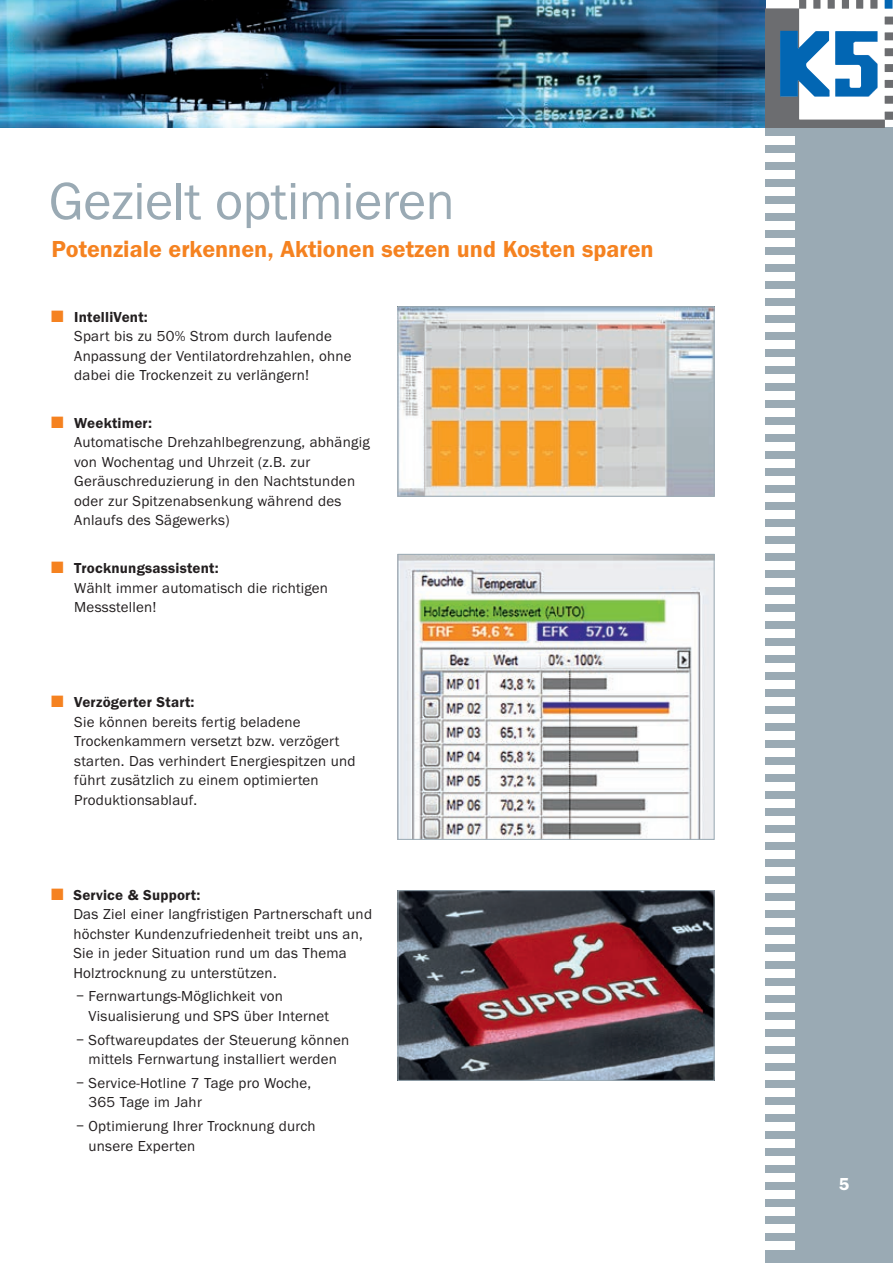
<style>
.page{position:relative;width:893px;height:1263px;background:#fff}
.page>*{position:absolute;margin:0;border:0;box-sizing:border-box;transform-origin:0 0}
.t1{font:54px "Franklin Gothic CEEF";letter-spacing:-.01em;color:#9aaab4}
.t2{font:600 24px "Franklin Gothic CEEF";color:#f58220}
.t3{font:600 18px "Franklin Gothic CEEF";color:#fff}
.t4{font:15px/19.5px "Franklin Gothic CEEF";letter-spacing:.015em;color:#231f20}
.s1{color:#f58220}
.s2{font-weight:600}
</style>
<div class="page">
<div style="left:765px;top:128px;width:128px;height:1135px;background:#9aaab4"></div>
<div style="left:765px;top:136px;width:30px;height:9px;background:#fff"></div>
<div style="left:765px;top:153px;width:30px;height:9px;background:#fff"></div>
<div style="left:765px;top:170px;width:30px;height:9px;background:#fff"></div>
<div style="left:765px;top:187px;width:30px;height:9px;background:#fff"></div>
<div style="left:765px;top:204px;width:30px;height:9px;background:#fff"></div>
<div style="left:765px;top:221px;width:30px;height:9px;background:#fff"></div>
<div style="left:765px;top:238px;width:30px;height:9px;background:#fff"></div>
<div style="left:765px;top:255px;width:30px;height:9px;background:#fff"></div>
<div style="left:765px;top:272px;width:30px;height:9px;background:#fff"></div>
<div style="left:765px;top:289px;width:30px;height:9px;background:#fff"></div>
<div style="left:765px;top:306px;width:30px;height:9px;background:#fff"></div>
<div style="left:765px;top:323px;width:30px;height:9px;background:#fff"></div>
<div style="left:765px;top:340px;width:30px;height:9px;background:#fff"></div>
<div style="left:765px;top:357px;width:30px;height:9px;background:#fff"></div>
<div style="left:765px;top:374px;width:30px;height:9px;background:#fff"></div>
<div style="left:765px;top:391px;width:30px;height:9px;background:#fff"></div>
<div style="left:765px;top:408px;width:30px;height:9px;background:#fff"></div>
<div style="left:765px;top:425px;width:30px;height:9px;background:#fff"></div>
<div style="left:765px;top:442px;width:30px;height:9px;background:#fff"></div>
<div style="left:765px;top:459px;width:30px;height:9px;background:#fff"></div>
<div style="left:765px;top:476px;width:30px;height:9px;background:#fff"></div>
<div style="left:765px;top:493px;width:30px;height:9px;background:#fff"></div>
<div style="left:765px;top:510px;width:30px;height:9px;background:#fff"></div>
<div style="left:765px;top:527px;width:30px;height:9px;background:#fff"></div>
<div style="left:765px;top:544px;width:30px;height:9px;background:#fff"></div>
<div style="left:765px;top:561px;width:30px;height:9px;background:#fff"></div>
<div style="left:765px;top:578px;width:30px;height:9px;background:#fff"></div>
<div style="left:765px;top:595px;width:30px;height:9px;background:#fff"></div>
<div style="left:765px;top:612px;width:30px;height:9px;background:#fff"></div>
<div style="left:765px;top:629px;width:30px;height:9px;background:#fff"></div>
<div style="left:765px;top:646px;width:30px;height:9px;background:#fff"></div>
<div style="left:765px;top:663px;width:30px;height:9px;background:#fff"></div>
<div style="left:765px;top:680px;width:30px;height:9px;background:#fff"></div>
<div style="left:765px;top:697px;width:30px;height:9px;background:#fff"></div>
<div style="left:765px;top:714px;width:30px;height:9px;background:#fff"></div>
<div style="left:765px;top:731px;width:30px;height:9px;background:#fff"></div>
<div style="left:765px;top:748px;width:30px;height:9px;background:#fff"></div>
<div style="left:765px;top:765px;width:30px;height:9px;background:#fff"></div>
<div style="left:765px;top:782px;width:30px;height:9px;background:#fff"></div>
<div style="left:765px;top:799px;width:30px;height:9px;background:#fff"></div>
<div style="left:765px;top:816px;width:30px;height:9px;background:#fff"></div>
<div style="left:765px;top:833px;width:30px;height:9px;background:#fff"></div>
<div style="left:765px;top:850px;width:30px;height:9px;background:#fff"></div>
<div style="left:765px;top:867px;width:30px;height:9px;background:#fff"></div>
<div style="left:765px;top:884px;width:30px;height:9px;background:#fff"></div>
<div style="left:765px;top:901px;width:30px;height:9px;background:#fff"></div>
<div style="left:765px;top:918px;width:30px;height:9px;background:#fff"></div>
<div style="left:765px;top:935px;width:30px;height:9px;background:#fff"></div>
<div style="left:765px;top:952px;width:30px;height:9px;background:#fff"></div>
<div style="left:765px;top:969px;width:30px;height:9px;background:#fff"></div>
<div style="left:765px;top:986px;width:30px;height:9px;background:#fff"></div>
<div style="left:765px;top:1003px;width:30px;height:9px;background:#fff"></div>
<div style="left:765px;top:1020px;width:30px;height:9px;background:#fff"></div>
<div style="left:765px;top:1037px;width:30px;height:9px;background:#fff"></div>
<div style="left:765px;top:1054px;width:30px;height:9px;background:#fff"></div>
<div style="left:765px;top:1071px;width:30px;height:9px;background:#fff"></div>
<div style="left:765px;top:1089px;width:30px;height:8px;background:#fff"></div>
<div style="left:765px;top:1106px;width:30px;height:8px;background:#fff"></div>
<div style="left:765px;top:1123px;width:30px;height:8px;background:#fff"></div>
<div style="left:765px;top:1140px;width:30px;height:8px;background:#fff"></div>
<div style="left:765px;top:1157px;width:30px;height:8px;background:#fff"></div>
<div style="left:765px;top:1174px;width:30px;height:8px;background:#fff"></div>
<div style="left:765px;top:1191px;width:30px;height:8px;background:#fff"></div>
<div style="left:765px;top:1208px;width:30px;height:8px;background:#fff"></div>
<div style="left:765px;top:1225px;width:30px;height:8px;background:#fff"></div>
<div style="left:765px;top:1242px;width:30px;height:8px;background:#fff"></div>
<img style="left:0;top:0;width:765px;height:128px">
<img style="left:400px;top:308px;width:312px;height:187px">
<div style="left:398px;top:306px;width:316px;height:191px;border:1px solid #9aaab4"></div>
<img style="left:400px;top:556px;width:312px;height:282px">
<div style="left:398px;top:554px;width:316px;height:286px;border:1px solid #9aaab4"></div>
<img style="left:400px;top:892px;width:312px;height:187px">
<div style="left:398px;top:890px;width:316px;height:191px;border:1px solid #9aaab4"></div>
<svg style="left:765px;top:0;width:128px;height:128px"></svg>
<h1 class="t1" style="left:49px;top:171px;width:407px">Gezielt optimieren</h1>
<h2 class="t2" style="left:52px;top:235px;width:604px">Potenziale erkennen, Aktionen setzen und Kosten sparen</h2>
<p class="t4" style="left:74px;top:307px;width:279px;text-indent:-23px"><span class="s1">■</span> <span class="s2">IntelliVent:<br></span>Spart bis zu 50% Strom durch laufende Anpassung der Ventilatordrehzahlen, ohne dabei die Trockenzeit zu verlängern!</p>
<p class="t4" style="left:74px;top:413px;width:297px;text-indent:-23px"><span class="s1">■</span> <span class="s2">Weektimer:<br></span>Automatische Drehzahlbegrenzung, abhängig von Wochentag und Uhrzeit (z.B. zur Geräuschreduzierung in den Nachtstunden oder zur Spitzenabsenkung während des Anlaufs des Sägewerks)</p>
<p class="t4" style="left:74px;top:558px;width:255px;text-indent:-23px"><span class="s1">■</span> <span class="s2">Trocknungsassistent:<br></span>Wählt immer automatisch die richtigen<br>Messstellen!</p>
<p class="t4" style="left:74px;top:692px;width:283px;text-indent:-23px"><span class="s1">■</span> <span class="s2">Verzögerter Start:<br></span>Sie können bereits fertig beladene Trockenkammern versetzt bzw. verzögert starten. Das verhindert Energiespitzen und führt zusätzlich zu einem optimierten Produktionsablauf.</p>
<p class="t4" style="left:73px;top:885px;width:300px;text-indent:-22px"><span class="s1">■</span> <span class="s2">Service &amp; Support:<br></span>Das Ziel einer langfristigen Partnerschaft und höchster Kundenzufriedenheit treibt uns an, Sie in jeder Situation rund um das Thema Holztrocknung zu unterstützen.</p>
<p class="t4" style="left:89px;top:987px;width:242px;text-indent:-12px">− Fernwartungs-Möglichkeit von<br>Visualisierung und SPS über Internet</p>
<p class="t4" style="left:77px;top:1030px;width:274px;text-align:center">− Softwareupdates der Steuerung können mittels Fernwartung installiert werden</p>
<p class="t4" style="left:89px;top:1073px;width:224px;text-indent:-12px">− Service-Hotline 7 Tage pro Woche,<br>365 Tage im Jahr</p>
<p class="t4" style="left:89px;top:1116px;width:229px;text-indent:-12px">− Optimierung Ihrer Trocknung durch unsere Experten</p>
<p class="t3" style="left:839px;top:1174px;width:12px">5</p>
</div>
